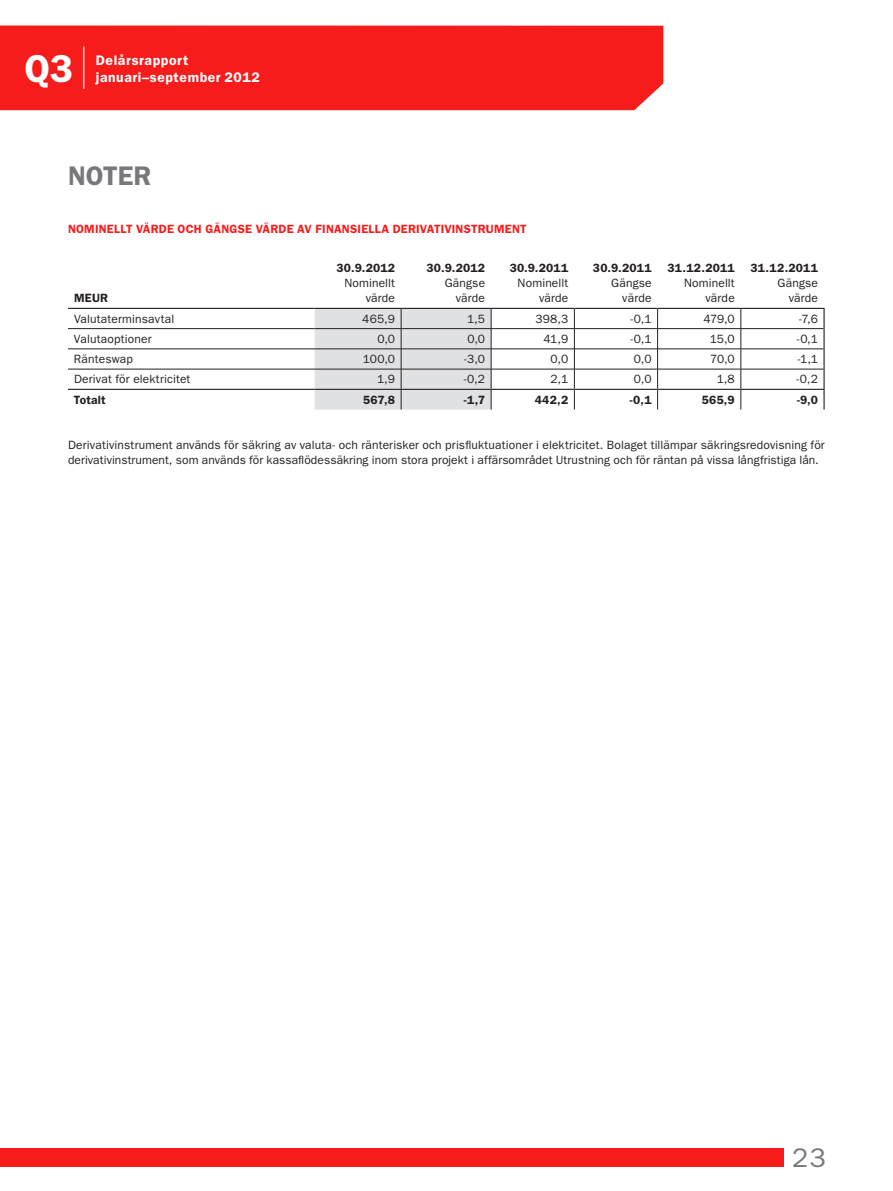
<style>
.page{position:relative;width:893px;height:1191px;background:#fff}
.page>*{position:absolute;margin:0;border:0;box-sizing:border-box;transform-origin:0 0}
.t1{font:600 39px "ITC Franklin Gothic Std";color:#fff}
.t2{font:600 27px "ITC Franklin Gothic Std";color:#76787b}
.t3{font:27px "ITC Franklin Gothic Std";color:#76787b}
.t4{font:600 13.95px "ITC Franklin Gothic Std";letter-spacing:.045em;color:#fff}
.t5{font:12px/15px "ITC Franklin Gothic Std";letter-spacing:.01em;color:#231f20;text-align:right}
.t6{font:600 12px "ITC Franklin Gothic Std";letter-spacing:.015em;color:#231f20}
.t7{font:600 12px "ITC Franklin Gothic Std";letter-spacing:.015em;color:#f71c1c}
</style>
<div class="page">
<div style="left:0;top:26px;width:663px;height:84px;background:#f71c1c"></div>
<hr style="left:83px;top:46px;width:1px;height:43px;background:#fff">
<div style="left:0;top:1148px;width:783px;height:18px;background:#f71c1c"></div>
<div style="left:315px;top:309px;width:177px;height:100px;background:#e0e1e3"></div>
<svg style="left:574px;top:309px;width:1px;height:100px"></svg>
<svg style="left:657px;top:309px;width:1px;height:100px"></svg>
<svg style="left:740px;top:309px;width:1px;height:100px"></svg>
<hr style="left:68px;top:328px;width:247px;height:1px;background:#231f20">
<hr style="left:315px;top:328px;width:86px;height:1px;background:#231f20">
<hr style="left:401px;top:328px;width:90px;height:1px;background:#231f20">
<hr style="left:491px;top:328px;width:83px;height:1px;background:#231f20">
<hr style="left:574px;top:328px;width:84px;height:1px;background:#231f20">
<hr style="left:658px;top:328px;width:83px;height:1px;background:#231f20">
<hr style="left:741px;top:328px;width:82px;height:1px;background:#231f20">
<hr style="left:68px;top:348px;width:247px;height:1px;background:#231f20">
<hr style="left:315px;top:348px;width:86px;height:1px;background:#231f20">
<hr style="left:401px;top:348px;width:90px;height:1px;background:#231f20">
<hr style="left:491px;top:348px;width:83px;height:1px;background:#231f20">
<hr style="left:574px;top:348px;width:84px;height:1px;background:#231f20">
<hr style="left:658px;top:348px;width:83px;height:1px;background:#231f20">
<hr style="left:741px;top:348px;width:82px;height:1px;background:#231f20">
<hr style="left:68px;top:369px;width:247px;height:1px;background:#231f20">
<hr style="left:315px;top:369px;width:86px;height:1px;background:#231f20">
<hr style="left:401px;top:369px;width:90px;height:1px;background:#231f20">
<hr style="left:491px;top:369px;width:83px;height:1px;background:#231f20">
<hr style="left:574px;top:369px;width:84px;height:1px;background:#231f20">
<hr style="left:658px;top:369px;width:83px;height:1px;background:#231f20">
<hr style="left:741px;top:369px;width:82px;height:1px;background:#231f20">
<hr style="left:68px;top:389px;width:247px;height:1px;background:#231f20">
<hr style="left:315px;top:389px;width:86px;height:1px;background:#231f20">
<hr style="left:401px;top:389px;width:90px;height:1px;background:#231f20">
<hr style="left:491px;top:389px;width:83px;height:1px;background:#231f20">
<hr style="left:574px;top:389px;width:84px;height:1px;background:#231f20">
<hr style="left:658px;top:389px;width:83px;height:1px;background:#231f20">
<hr style="left:741px;top:389px;width:84px;height:1px;background:#231f20">
<hr style="left:68px;top:308px;width:247px;height:1px;background:#231f20">
<hr style="left:315px;top:308px;width:86px;height:1px;background:#231f20">
<hr style="left:401px;top:308px;width:90px;height:1px;background:#231f20">
<hr style="left:491px;top:308px;width:83px;height:1px;background:#231f20">
<hr style="left:574px;top:308px;width:84px;height:1px;background:#231f20">
<hr style="left:658px;top:308px;width:83px;height:1px;background:#231f20">
<hr style="left:741px;top:308px;width:84px;height:1px;background:#231f20">
<hr style="left:823px;top:309px;width:2px;height:20px;background:#231f20">
<hr style="left:823px;top:329px;width:2px;height:20px;background:#231f20">
<hr style="left:823px;top:349px;width:2px;height:20px;background:#231f20">
<hr style="left:823px;top:369px;width:2px;height:20px;background:#231f20">
<svg style="left:823px;top:390px;width:2px;height:19px"></svg>
<h1 class="t1" style="left:24px;top:46px;width:50px">Q3</h1>
<p class="t4" style="left:96px;top:52px;width:94px">Delårsrapport</p>
<p class="t4" style="left:96px;top:69px;width:165px">januari–september 2012</p>
<h2 class="t2" style="left:68px;top:160px;width:35px">Noter</h2>
<p class="t7" style="left:68px;top:221px;width:460px">NOMINELLT VÄRDE OCH GÄNGSE VÄRDE AV FINANSIELLA DERIVATIVINSTRUMENT</p>
<p class="t6" style="left:74px;top:291px;width:36px">MEUR</p>
<p class="t6" style="left:337px;top:261px;width:60px">30.9.2012</p>
<p class="t5" style="left:344px;top:276px;width:52px">Nominellt värde</p>
<p class="t6" style="left:427px;top:261px;width:60px">30.9.2012</p>
<p class="t5" style="left:445px;top:276px;width:42px">Gängse värde</p>
<p class="t6" style="left:510px;top:261px;width:60px">30.9.2011</p>
<p class="t5" style="left:518px;top:276px;width:52px">Nominellt värde</p>
<p class="t6" style="left:593px;top:261px;width:60px">30.9.2011</p>
<p class="t5" style="left:611px;top:276px;width:42px">Gängse värde</p>
<p class="t6" style="left:667px;top:261px;width:69px">31.12.2011</p>
<p class="t5" style="left:684px;top:276px;width:52px">Nominellt värde</p>
<p class="t6" style="left:751px;top:261px;width:69px">31.12.2011</p>
<p class="t5" style="left:778px;top:276px;width:42px">Gängse värde</p>
<p class="t5" style="left:74px;top:311px;width:102px">Valutaterminsavtal</p>
<p class="t5" style="left:362px;top:311px;width:34px">465,9</p>
<p class="t5" style="left:467px;top:311px;width:20px">1,5</p>
<p class="t5" style="left:535px;top:311px;width:34px">398,3</p>
<p class="t5" style="left:630px;top:311px;width:23px">-0,1</p>
<p class="t5" style="left:703px;top:311px;width:33px">479,0</p>
<p class="t5" style="left:799px;top:311px;width:20px">-7,6</p>
<p class="t5" style="left:74px;top:331px;width:79px">Valutaoptioner</p>
<p class="t5" style="left:377px;top:331px;width:19px">0,0</p>
<p class="t5" style="left:467px;top:331px;width:19px">0,0</p>
<p class="t5" style="left:543px;top:331px;width:26px">41,9</p>
<p class="t5" style="left:630px;top:331px;width:23px">-0,1</p>
<p class="t5" style="left:710px;top:331px;width:27px">15,0</p>
<p class="t5" style="left:797px;top:331px;width:23px">-0,1</p>
<p class="t5" style="left:74px;top:351px;width:60px">Ränteswap</p>
<p class="t5" style="left:363px;top:351px;width:34px">100,0</p>
<p class="t5" style="left:464px;top:351px;width:22px">-3,0</p>
<p class="t5" style="left:551px;top:351px;width:19px">0,0</p>
<p class="t5" style="left:634px;top:351px;width:19px">0,0</p>
<p class="t5" style="left:710px;top:351px;width:26px">70,0</p>
<p class="t5" style="left:798px;top:351px;width:22px">-1,1</p>
<p class="t5" style="left:74px;top:372px;width:118px">Derivat för elektricitet</p>
<p class="t5" style="left:377px;top:372px;width:20px">1,9</p>
<p class="t5" style="left:464px;top:372px;width:23px">-0,2</p>
<p class="t5" style="left:550px;top:372px;width:19px">2,1</p>
<p class="t5" style="left:634px;top:372px;width:19px">0,0</p>
<p class="t5" style="left:717px;top:372px;width:20px">1,8</p>
<p class="t5" style="left:797px;top:372px;width:23px">-0,2</p>
<p class="t6" style="left:74px;top:392px;width:33px">Totalt</p>
<p class="t6" style="left:363px;top:392px;width:34px">567,8</p>
<p class="t6" style="left:464px;top:392px;width:23px">-1,7</p>
<p class="t6" style="left:535px;top:392px;width:35px">442,2</p>
<p class="t6" style="left:630px;top:392px;width:23px">-0,1</p>
<p class="t6" style="left:702px;top:392px;width:34px">565,9</p>
<p class="t6" style="left:797px;top:392px;width:23px">-9,0</p>
<p class="t5" style="left:68px;top:437px;width:758px;text-align:left">Derivativinstrument används för säkring av valuta- och ränterisker och prisfluktuationer i elektricitet. Bolaget tillämpar säkringsredovisning för derivativinstrument, som används för kassaflödessäkring inom stora projekt i affärsområdet Utrustning och för räntan på vissa långfristiga lån.</p>
<h2 class="t3" style="left:792px;top:1141px;width:35px">23</h2>
</div>
